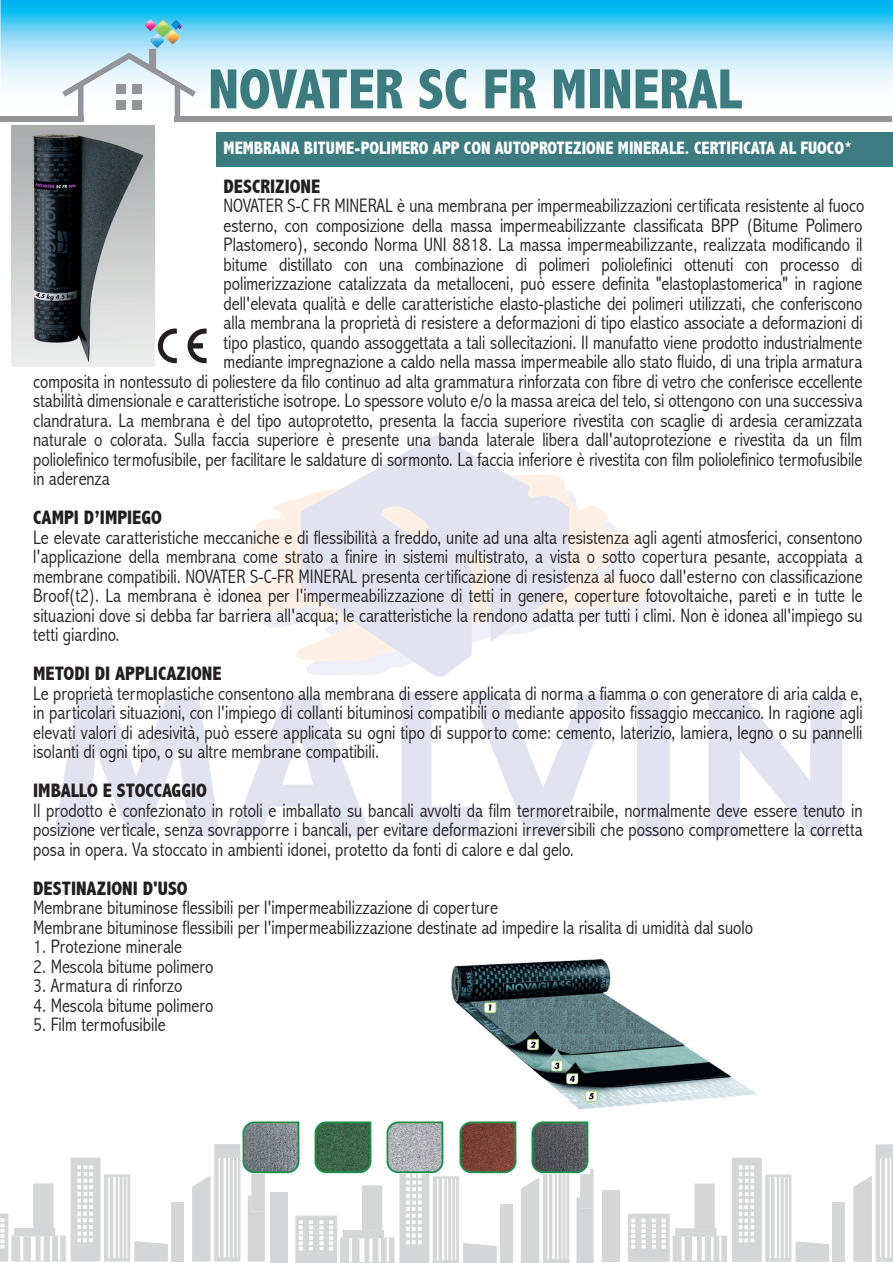
<style>
.page{position:relative;width:893px;height:1263px;background:#fff}
.page>*{position:absolute;margin:0;border:0;box-sizing:border-box;transform-origin:0 0}
.t1{font:800 condensed 57px "Abadi";color:#3c7c81}
.t2{font:300 condensed 19.5px/19.5px "Abadi";letter-spacing:-.005em;color:#231f20;text-align:justify}
.t3{font:800 condensed 19.5px "Abadi";color:#231f20}
.t4{font:800 condensed 18px "Abadi";color:#fff}
</style>
<div class="page">
<svg style="left:1px;top:0;width:892px;height:122px"></svg>
<div style="left:832px;top:1202px;width:13px;height:60px;background:#d5d6d8"></div>
<svg style="left:853px;top:1144px;width:40px;height:118px"></svg>
<div style="left:603px;top:1190px;width:17px;height:72px;background:#d5d6d8"></div>
<svg style="left:628px;top:1158px;width:201px;height:104px"></svg>
<svg style="left:576px;top:1169px;width:18px;height:94px;background:#d9dadc"></svg>
<svg style="left:521px;top:1173px;width:48px;height:90px"></svg>
<svg style="left:295px;top:1173px;width:218px;height:90px"></svg>
<svg style="left:248px;top:1173px;width:40px;height:90px"></svg>
<div style="left:171px;top:1202px;width:13px;height:59px;background:#d5d6d8"></div>
<svg style="left:192px;top:1144px;width:48px;height:117px"></svg>
<svg style="left:0;top:1157px;width:168px;height:104px"></svg>
<svg style="left:237px;top:491px;width:412px;height:168px"></svg>
<svg style="left:301px;top:435px;width:268px;height:242px;fill:#e1e3f1"></svg>
<div style="left:637px;top:696px;width:32px;height:141px;background:#e1e3f1"></div>
<svg style="left:708px;top:696px;width:134px;height:141px"></svg>
<svg style="left:54px;top:696px;width:166px;height:141px"></svg>
<svg style="left:232px;top:696px;width:139px;height:141px"></svg>
<svg style="left:401px;top:692px;width:210px;height:145px"></svg>
<div style="left:0;top:116px;width:84px;height:6px;background:#939598"></div>
<svg style="left:63px;top:20px;width:133px;height:96px"></svg>
<div style="left:175px;top:116px;width:717px;height:6px;background:#939598"></div>
<div style="left:216px;top:133px;width:677px;height:34px;background:#3c7c81"></div>
<img style="left:451px;top:959px;width:306px;height:151px">
<img style="left:242px;top:1121px;width:58px;height:52px">
<img style="left:314px;top:1121px;width:58px;height:52px">
<img style="left:386px;top:1121px;width:58px;height:52px">
<img style="left:459px;top:1121px;width:58px;height:52px">
<img style="left:531px;top:1121px;width:58px;height:52px">
<img style="left:11px;top:125px;width:143px;height:241px">
<svg style="left:158px;top:329px;width:19px;height:34px"></svg>
<svg style="left:188px;top:329px;width:19px;height:34px"></svg>
<h1 class="t1" style="left:208px;top:56px;width:534px">NOVATER SC FR MINERAL</h1>
<p class="t4" style="left:224px;top:137px;width:630px">MEMBRANA BITUME-POLIMERO APP CON AUTOPROTEZIONE MINERALE. CERTIFICATA AL FUOCO*</p>
<p class="t3" style="left:224px;top:175px;width:98px">DESCRIZIONE</p>
<p class="t2" style="left:224px;top:196px;width:642px">NOVATER S-C FR MINERAL è una membrana per impermeabilizzazioni certificata resistente al fuoco</p>
<p class="t2" style="left:224px;top:216px;width:640px">esterno, con composizione della massa impermeabilizzante classificata BPP (Bitume Polimero</p>
<p class="t2" style="left:224px;top:235px;width:640px">Plastomero), secondo Norma UNI 8818. La massa impermeabilizzante, realizzata modificando il</p>
<p class="t2" style="left:224px;top:255px;width:640px">bitume distillato con una combinazione di polimeri poliolefinici ottenuti con processo di</p>
<p class="t2" style="left:224px;top:274px;width:640px">polimerizzazione catalizzata da metalloceni, può essere definita "elastoplastomerica" in ragione</p>
<p class="t2" style="left:224px;top:294px;width:640px">dell'elevata qualità e delle caratteristiche elasto-plastiche dei polimeri utilizzati, che conferiscono</p>
<p class="t2" style="left:224px;top:313px;width:640px">alla membrana la proprietà di resistere a deformazioni di tipo elastico associate a deformazioni di</p>
<p class="t2" style="left:224px;top:333px;width:640px">tipo plastico, quando assoggettata a tali sollecitazioni. Il manufatto viene prodotto industrialmente</p>
<p class="t2" style="left:224px;top:352px;width:640px">mediante impregnazione a caldo nella massa impermeabile allo stato fluido, di una tripla armatura</p>
<p class="t2" style="left:33px;top:372px;width:831px">composita in nontessuto di poliestere da filo continuo ad alta grammatura rinforzata con fibre di vetro che conferisce eccellente</p>
<p class="t2" style="left:33px;top:391px;width:831px">stabilità dimensionale e caratteristiche isotrope. Lo spessore voluto e/o la massa areica del telo, si ottengono con una successiva</p>
<p class="t2" style="left:33px;top:411px;width:831px">clandratura. La membrana è del tipo autoprotetto, presenta la faccia superiore rivestita con scaglie di ardesia ceramizzata</p>
<p class="t2" style="left:33px;top:430px;width:831px">naturale o colorata. Sulla faccia superiore è presente una banda laterale libera dall'autoprotezione e rivestita da un film</p>
<p class="t2" style="left:33px;top:450px;width:831px">poliolefinico termofusibile, per facilitare le saldature di sormonto. La faccia inferiore è rivestita con film poliolefinico termofusibile</p>
<p class="t2" style="left:33px;top:469px;width:78px">in aderenza</p>
<p class="t3" style="left:33px;top:506px;width:130px">CAMPI D’IMPIEGO</p>
<p class="t2" style="left:33px;top:528px;width:831px">Le elevate caratteristiche meccaniche e di flessibilità a freddo, unite ad una alta resistenza agli agenti atmosferici, consentono l'applicazione della membrana come strato a finire in sistemi multistrato, a vista o sotto copertura pesante, accoppiata a membrane compatibili. NOVATER S-C-FR MINERAL presenta certificazione di resistenza al fuoco dall'esterno con classificazione Broof(t2). La membrana è idonea per l'impermeabilizzazione di tetti in genere, coperture fotovoltaiche, pareti e in tutte le situazioni dove si debba far barriera all'acqua; le caratteristiche la rendono adatta per tutti i climi. Non è idonea all'impiego su tetti giardino.</p>
<p class="t3" style="left:33px;top:662px;width:190px">METODI DI APPLICAZIONE</p>
<p class="t2" style="left:33px;top:684px;width:831px">Le proprietà termoplastiche consentono alla membrana di essere applicata di norma a fiamma o con generatore di aria calda e, in particolari situazioni, con l'impiego di collanti bituminosi compatibili o mediante apposito fissaggio meccanico. In ragione agli elevati valori di adesività, può essere applicata su ogni tipo di supporto come: cemento, laterizio, lamiera, legno o su pannelli isolanti di ogni tipo, o su altre membrane compatibili.</p>
<p class="t3" style="left:33px;top:779px;width:175px">IMBALLO E STOCCAGGIO</p>
<p class="t2" style="left:33px;top:801px;width:831px">Il prodotto è confezionato in rotoli e imballato su bancali avvolti da film termoretraibile, normalmente deve essere tenuto in posizione verticale, senza sovrapporre i bancali, per evitare deformazioni irreversibili che possono compromettere la corretta posa in opera. Va stoccato in ambienti idonei, protetto da fonti di calore e dal gelo.</p>
<p class="t3" style="left:33px;top:877px;width:156px">DESTINAZIONI D'USO</p>
<p class="t2" style="left:33px;top:898px;width:721px">Membrane bituminose flessibili per l'impermeabilizzazione di coperture<br>Membrane bituminose flessibili per l'impermeabilizzazione destinate ad impedire la risalita di umidità dal suolo</p>
<p class="t2" style="left:33px;top:937px;width:150px">1. Protezione minerale</p>
<p class="t2" style="left:33px;top:957px;width:182px">2. Mescola bitume polimero</p>
<p class="t2" style="left:33px;top:976px;width:151px">3. Armatura di rinforzo</p>
<p class="t2" style="left:33px;top:996px;width:182px">4. Mescola bitume polimero</p>
<p class="t2" style="left:33px;top:1015px;width:134px">5. Film termofusibile</p>
</div>
